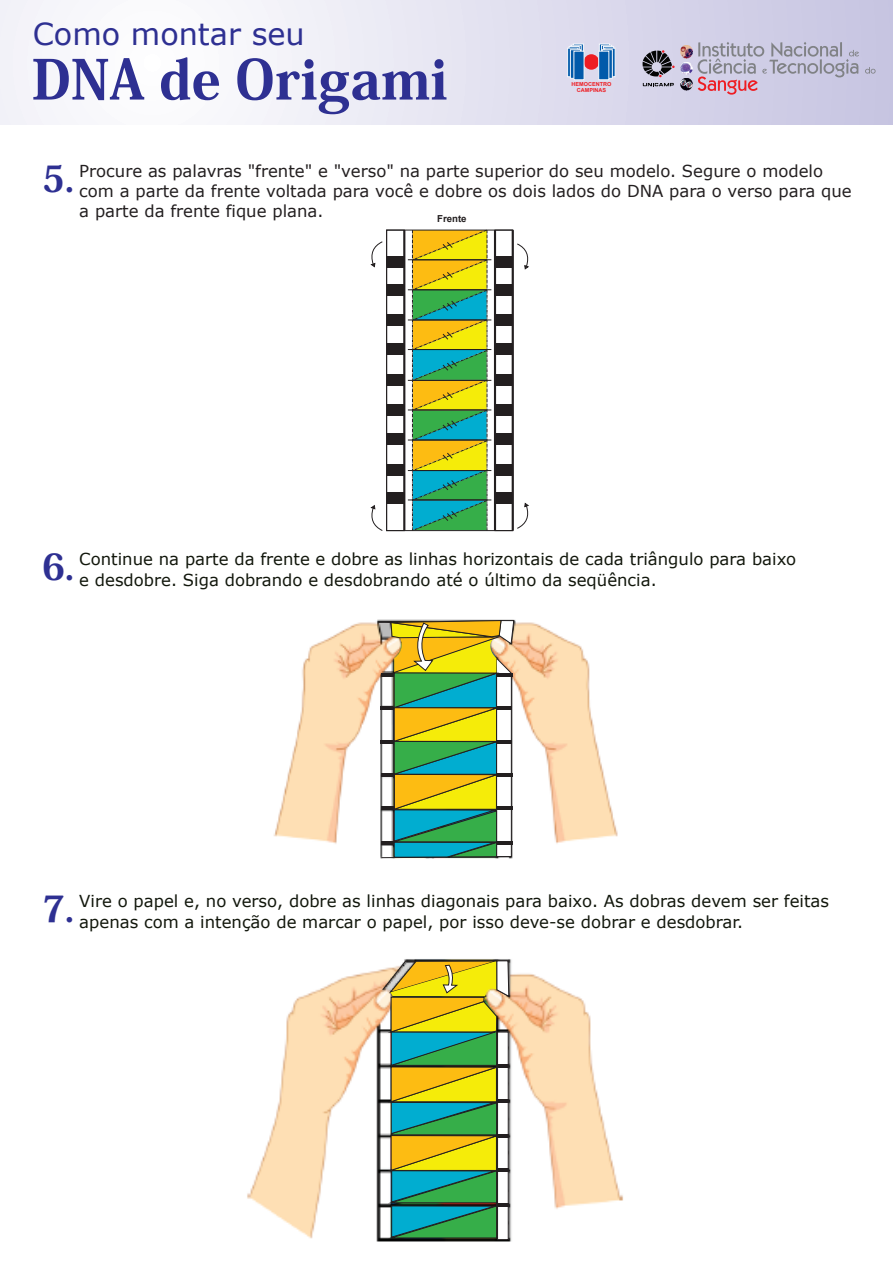
<style>
.page{position:relative;width:893px;height:1263px;background:#fff}
.page>*{position:absolute;margin:0;border:0;box-sizing:border-box;transform-origin:0 0}
.t1{font:800 54.15px "Koz Min Pro";color:#2e3092}
.t2{font:30.3px "Verdana";color:#2e3092}
.t3{font:16.5px/21px "Verdana";color:#12170c}
.t4{font:16.5px/20.1px "Verdana";color:#231f20}
.t5{font:700 9.6px "Arial";color:#231f20}
.t6{font:700 5.55px "Arial";color:#ee1d23}
.s1{font-family:"Koz Min Pro";font-weight:800;font-size:36px;color:#2e3092}
</style>
<div class="page">
<img style="left:247px;top:959px;width:376px;height:283px">
<div style="left:0;top:0;width:893px;height:125px;background:linear-gradient(to right,#fff,#c8c6e3)"></div>
<div style="left:584px;top:54px;width:15px;height:16px;background:#ee1d23;border-radius:50%"></div>
<svg style="left:567px;top:44px;width:17px;height:36px"></svg>
<svg style="left:599px;top:44px;width:16px;height:36px"></svg>
<svg style="left:643px;top:42px;width:233px;height:53px;background:#bcb4c9"></svg>
<hr style="left:408px;top:259px;width:83px;height:1px;background:#231f20">
<hr style="left:408px;top:289px;width:83px;height:1px;background:#231f20">
<hr style="left:408px;top:320px;width:83px;height:1px;background:#231f20">
<hr style="left:408px;top:349px;width:83px;height:1px;background:#231f20">
<hr style="left:408px;top:380px;width:83px;height:1px;background:#231f20">
<hr style="left:408px;top:410px;width:83px;height:1px;background:#231f20">
<hr style="left:408px;top:440px;width:83px;height:1px;background:#231f20">
<hr style="left:408px;top:470px;width:83px;height:1px;background:#231f20">
<hr style="left:408px;top:500px;width:83px;height:1px;background:#231f20">
<svg style="left:412px;top:229px;width:76px;height:300px;background:#81b24c"></svg>
<hr style="left:403px;top:230px;width:2px;height:301px;background:#231f20">
<hr style="left:494px;top:230px;width:2px;height:301px;background:#231f20">
<hr style="left:512px;top:230px;width:2px;height:301px;background:#231f20">
<div style="left:387px;top:256px;width:17px;height:11px;background:#231f20"></div>
<div style="left:387px;top:285px;width:17px;height:11px;background:#231f20"></div>
<div style="left:387px;top:314px;width:17px;height:12px;background:#231f20"></div>
<div style="left:387px;top:344px;width:17px;height:11px;background:#231f20"></div>
<div style="left:387px;top:375px;width:17px;height:11px;background:#231f20"></div>
<div style="left:387px;top:404px;width:17px;height:11px;background:#231f20"></div>
<div style="left:387px;top:433px;width:17px;height:11px;background:#231f20"></div>
<div style="left:387px;top:464px;width:17px;height:12px;background:#231f20"></div>
<div style="left:387px;top:492px;width:17px;height:12px;background:#231f20"></div>
<div style="left:495px;top:256px;width:18px;height:11px;background:#231f20"></div>
<div style="left:495px;top:285px;width:18px;height:11px;background:#231f20"></div>
<div style="left:495px;top:314px;width:18px;height:12px;background:#231f20"></div>
<div style="left:495px;top:344px;width:18px;height:11px;background:#231f20"></div>
<div style="left:495px;top:375px;width:18px;height:11px;background:#231f20"></div>
<div style="left:495px;top:404px;width:18px;height:11px;background:#231f20"></div>
<div style="left:495px;top:433px;width:18px;height:11px;background:#231f20"></div>
<div style="left:495px;top:464px;width:18px;height:12px;background:#231f20"></div>
<div style="left:495px;top:492px;width:18px;height:12px;background:#231f20"></div>
<div style="left:386px;top:230px;width:127px;height:301px;border:1px solid #231f20"></div>
<svg style="left:517px;top:502px;width:12px;height:27px"></svg>
<svg style="left:370px;top:505px;width:13px;height:26px"></svg>
<svg style="left:517px;top:243px;width:12px;height:27px"></svg>
<svg style="left:370px;top:241px;width:13px;height:27px"></svg>
<img style="left:273px;top:620px;width:345px;height:239px">
<svg style="left:377px;top:619px;width:138px;height:239px;background:#95b66a"></svg>
<svg style="left:382px;top:960px;width:128px;height:280px;background:#90b45d"></svg>
<h2 class="t2" style="left:33px;top:22px;width:273px">Como montar seu</h2>
<h1 class="t1" style="left:32px;top:52px;width:417px">DNA de Origami</h1>
<p class="t6" style="left:572px;top:82px;width:41px">HEMOCENTRO</p>
<p class="t6" style="left:577px;top:88px;width:31px">CAMPINAS</p>
<p class="t4" style="left:79px;top:162px;width:774px;text-indent:-37px"><span class="s1">5.</span> Procure as palavras "frente" e "verso" na parte superior do seu modelo. Segure o modelo com a parte da frente voltada para você e dobre os dois lados do DNA para o verso para que a parte da frente fique plana.</p>
<p class="t5" style="left:437px;top:215px;width:31px">Frente</p>
<p class="t3" style="left:79px;top:550px;width:718px;text-indent:-37px"><span class="s1">6.</span> Continue na parte da frente e dobre as linhas horizontais de cada triângulo para baixo e desdobre. Siga dobrando e desdobrando até o último da seqüência.</p>
<p class="t3" style="left:79px;top:892px;width:751px;text-indent:-37px"><span class="s1">7.</span> Vire o papel e, no verso, dobre as linhas diagonais para baixo. As dobras devem ser feitas apenas com a intenção de marcar o papel, por isso deve-se dobrar e desdobrar.</p>
</div>
